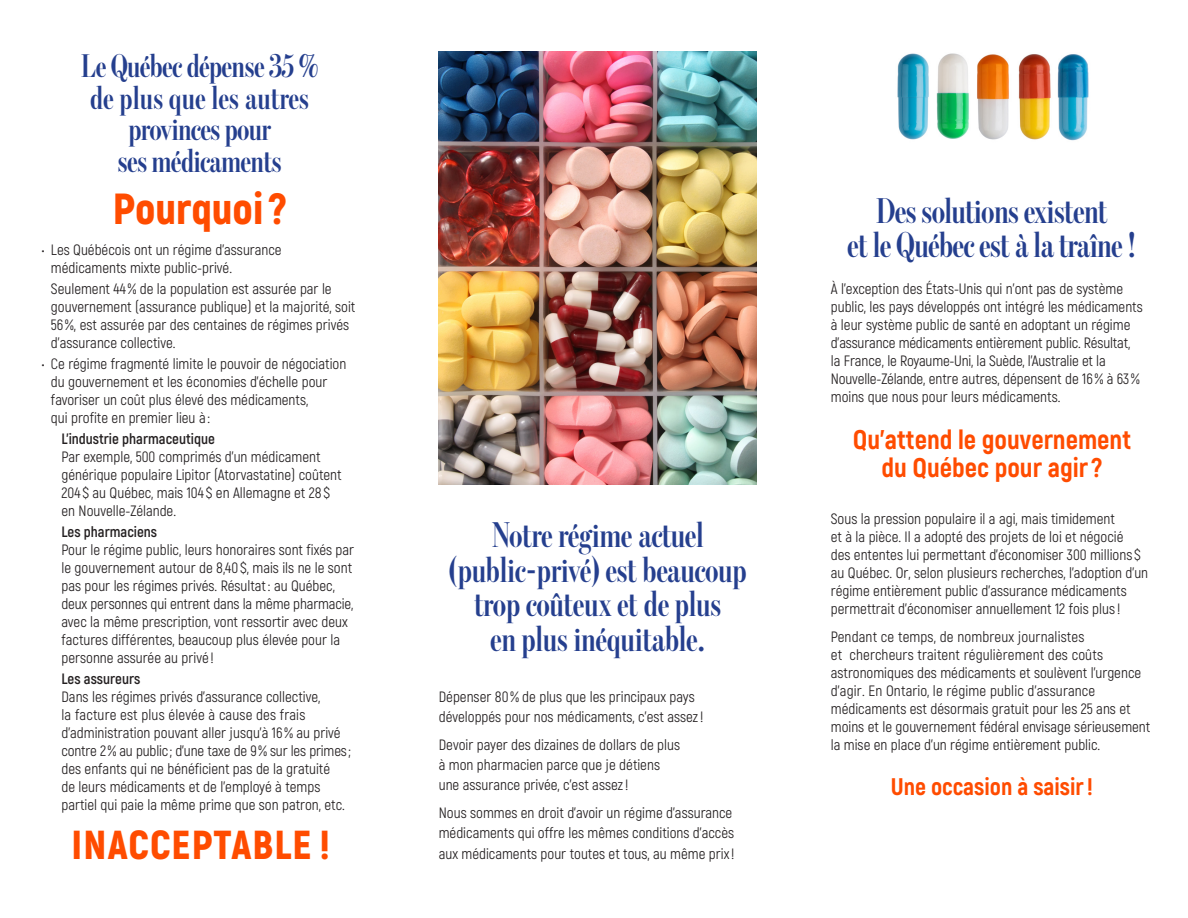
<style>
.page{position:relative;width:1188px;height:918px;background:#fff}
.page>*{position:absolute;margin:0;border:0;box-sizing:border-box;transform-origin:0 0}
.t1{font:900 43.5px "Akrobat";color:#ff4c00}
.t2{font:900 40.5px "Akrobat";letter-spacing:.03em;color:#ff4c00}
.t3{font:600 36px/34.5px "Escrow Banner Compressed";letter-spacing:-.02em;color:#253f8e;text-align:center}
.t4{font:600 33px/31.5px "Escrow Banner Compressed";letter-spacing:-.02em;color:#253f8e;text-align:center}
.t5{font:800 27px/28.5px "Akrobat";color:#ff4c00;text-align:center}
.t6{font:800 24px "Akrobat";color:#ff4c00}
.t7{font:15px/18px "Akrobat";color:#231f20}
.t8{font:700 15px "Akrobat";color:#231f20}
</style>
<div class="page">
<img style="left:439px;top:51px;width:318px;height:434px">
<img style="left:897px;top:53px;width:192px;height:88px">
<p class="t4" style="left:81px;top:50px;width:239px">Le Québec dépense 35 % de plus que les autres provinces pour<br>ses médicaments</p>
<p class="t1" style="left:113px;top:180px;width:175px">Pourquoi ?</p>
<p class="t7" style="left:51px;top:241px;width:232px;text-indent:-9px">• Les Québécois ont un régime d’assurance médicaments mixte public-privé.</p>
<p class="t7" style="left:51px;top:280px;width:306px">Seulement 44% de la population est assurée par le gouvernement (assurance publique) et la majorité, soit 56%, est assurée par des centaines de régimes privés d’assurance collective.</p>
<p class="t7" style="left:51px;top:355px;width:297px;text-indent:-9px">• Ce régime fragmenté limite le pouvoir de négociation du gouvernement et les économies d’échelle pour favoriser un coût plus élevé des médicaments,<br>qui profite en premier lieu à :</p>
<p class="t8" style="left:61px;top:430px;width:155px">L’industrie pharmaceutique</p>
<p class="t7" style="left:61px;top:448px;width:282px">Par exemple, 500 comprimés d’un médicament générique populaire Lipitor (Atorvastatine) coûtent 204 $ au Québec, mais 104 $ en Allemagne et 28 $ en Nouvelle-Zélande.</p>
<p class="t8" style="left:61px;top:523px;width:97px">Les pharmaciens</p>
<p class="t7" style="left:61px;top:541px;width:294px">Pour le régime public, leurs honoraires sont fixés par le gouvernement autour de 8,40 $, mais ils ne le sont pas pour les régimes privés. Résultat: au Québec, deux personnes qui entrent dans la même pharmacie, avec la même prescription, vont ressortir avec deux factures différentes, beaucoup plus élevée pour la personne assurée au privé !</p>
<p class="t8" style="left:61px;top:670px;width:81px">Les assureurs</p>
<p class="t7" style="left:61px;top:688px;width:291px">Dans les régimes privés d’assurance collective,<br>la facture est plus élevée à cause des frais d’administration pouvant aller jusqu’à 16% au privé contre 2% au public; d’une taxe de 9% sur les primes ; des enfants qui ne bénéficient pas de la gratuité<br>de leurs médicaments et de l’employé à temps partiel qui paie la même prime que son patron, etc.</p>
<p class="t2" style="left:72px;top:819px;width:260px">INACCEPTABLE !</p>
<p class="t3" style="left:492px;top:518px;width:214px">Notre régime actuel</p>
<p class="t3" style="left:449px;top:552px;width:299px">(public-privé) est beaucoup trop coûteux et de plus</p>
<p class="t3" style="left:490px;top:621px;width:217px">en plus inéquitable.</p>
<p class="t7" style="left:439px;top:686px;width:266px;line-height:20.2px">Dépenser 80% de plus que les principaux pays développés pour nos médicaments, c’est assez!</p>
<p class="t7" style="left:439px;top:734px;width:243px;line-height:20.2px">Devoir payer des dizaines de dollars de plus à mon pharmacien parce que je détiens une assurance privée, c’est assez!</p>
<p class="t7" style="left:439px;top:803px;width:297px;line-height:20.2px">Nous sommes en droit d’avoir un régime d’assurance médicaments qui offre les mêmes conditions d’accès aux médicaments pour toutes et tous, au même prix!</p>
<p class="t3" style="left:847px;top:193px;width:291px">Des solutions existent<br>et le Québec est à la traîne !</p>
<p class="t7" style="left:831px;top:280px;width:313px">À l’exception des États-Unis qui n’ont pas de système public, les pays développés ont intégré les médicaments à leur système public de santé en adoptant un régime d’assurance médicaments entièrement public. Résultat, la France, le Royaume-Uni, la Suède, l’Australie et la Nouvelle-Zélande, entre autres, dépensent de 16% à 63% moins que nous pour leurs médicaments.</p>
<p class="t5" style="left:853px;top:425px;width:280px">Qu’attend le gouvernement du Québec pour agir ?</p>
<p class="t7" style="left:831px;top:509px;width:319px">Sous la pression populaire il a agi, mais timidement<br>et à la pièce. Il a adopté des projets de loi et négocié<br>des ententes lui permettant d’économiser 300 millions $ au Québec. Or, selon plusieurs recherches, l’adoption d’un régime entièrement public d’assurance médicaments permettrait d’économiser annuellement 12 fois plus !</p>
<p class="t7" style="left:831px;top:628px;width:321px">Pendant ce temps, de nombreux journalistes<br>et chercheurs traitent régulièrement des coûts astronomiques des médicaments et soulèvent l’urgence d’agir. En Ontario, le régime public d’assurance médicaments est désormais gratuit pour les 25 ans et moins et le gouvernement fédéral envisage sérieusement la mise en place d’un régime entièrement public.</p>
<p class="t6" style="left:891px;top:772px;width:204px">Une occasion à saisir!</p>
</div>
